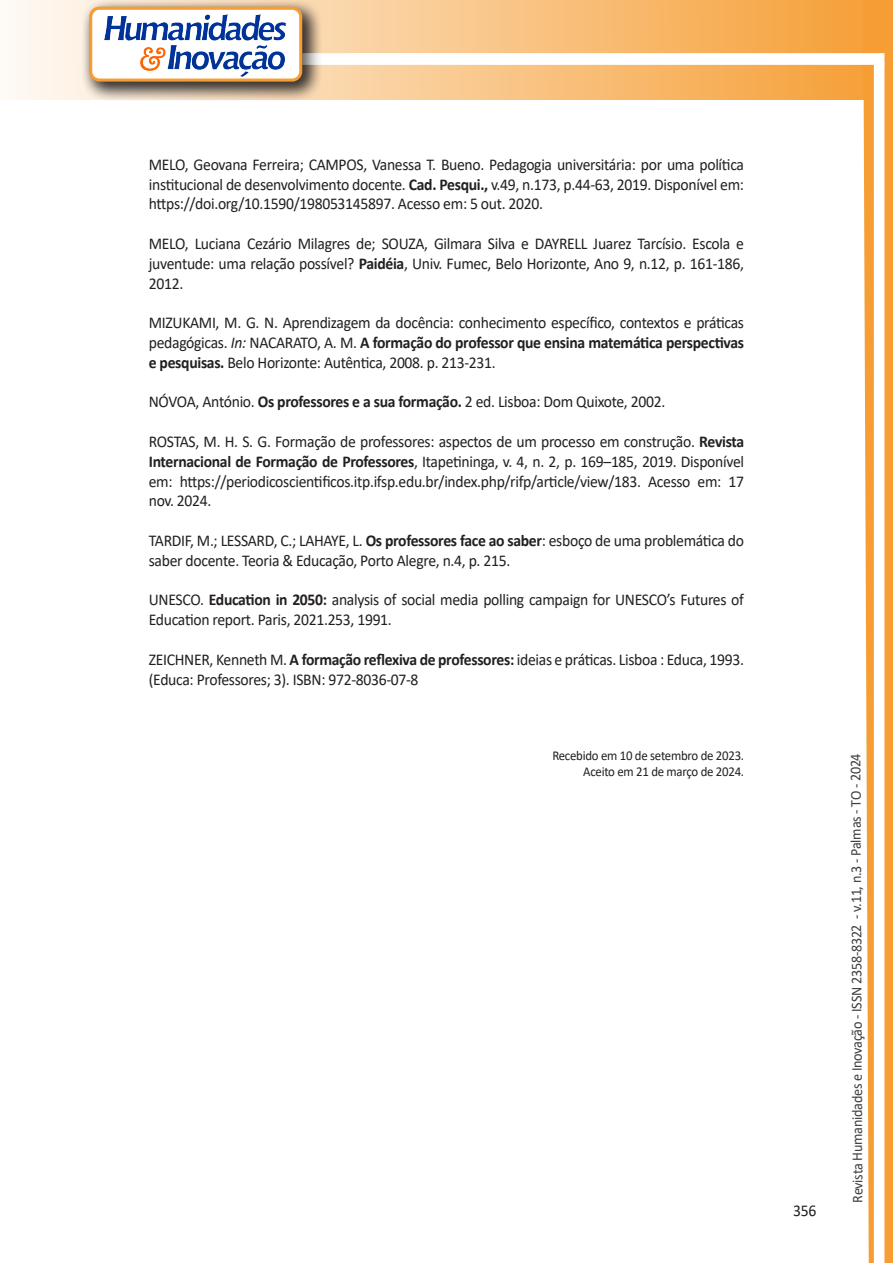
<style>
.page{position:relative;width:893px;height:1263px;background:#fff}
.page>*{position:absolute;margin:0;border:0;box-sizing:border-box;transform-origin:0 0}
.texto{font:16.5px/19.8px "Calibri";letter-spacing:-.02em;color:#231f20;text-align:justify;scale:.95 1}
.t1{font:15px "Calibri";letter-spacing:-.025em;color:#3e3e3f;scale:.95 1}
.texto-2{font:13.5px "Calibri";letter-spacing:-.02em;color:#231f20;scale:.95 1}
.s1{font-weight:700}
.s2{font-style:italic}
</style>
<div class="page">
<svg style="left:5px;top:0;width:858px;height:100px;background:#f9c484"></svg>
<div style="left:302px;top:53px;width:582px;height:12px;background:#fff;border:2px solid #fff"></div>
<svg style="left:863px;top:0;width:30px;height:1263px"></svg>
<div style="left:81px;top:0;width:241px;height:102px;background:#231f20;opacity:.75"></div>
<div style="left:91px;top:8px;width:210px;height:72px;background:#fff;border-radius:9px"></div>
<img style="left:104px;top:14px;width:181px;height:62px">
<div style="left:89px;top:7px;width:213px;height:75px;border:3px solid #f69e34;border-radius:9px"></div>
<p class="texto" style="left:149px;top:154px;width:628px">MELO, Geovana Ferreira; CAMPOS, Vanessa T. Bueno. Pedagogia universitária: por uma política institucional de desenvolvimento docente. <span class="s1">Cad. Pesqui.,</span> v.49, n.173, p.44-63, 2019. Disponível em: https://doi.org/10.1590/198053145897. Acesso em: 5 out. 2020.</p>
<p class="texto" style="left:149px;top:233px;width:628px">MELO, Luciana Cezário Milagres de; SOUZA, Gilmara Silva e DAYRELL Juarez Tarcísio. Escola e juventude: uma relação possível? <span class="s1">Paidéia</span>, Univ. Fumec, Belo Horizonte, Ano 9, n.12, p. 161-186, 2012.</p>
<p class="texto" style="left:149px;top:312px;width:628px">MIZUKAMI, M. G. N. Aprendizagem da docência: conhecimento específico, contextos e práticas pedagógicas. <span class="s2">In:</span> NACARATO, A. M. <span class="s1">A formação do professor que ensina matemática perspectivas e pesquisas.</span> Belo Horizonte: Autêntica, 2008. p. 213-231.</p>
<p class="texto" style="left:149px;top:392px;width:545px">NÓVOA, António. <span class="s1">Os professores e a sua formação.</span> 2 ed. Lisboa: Dom Quixote, 2002.</p>
<p class="texto" style="left:149px;top:431px;width:628px">ROSTAS, M. H. S. G. Formação de professores: aspectos de um processo em construção. <span class="s1">Revista Internacional de Formação de Professores</span>, Itapetininga, v. 4, n. 2, p. 169–185, 2019. Disponível em: https://periodicoscientificos.itp.ifsp.edu.br/index.php/rifp/article/view/183. Acesso em: 17 nov. 2024.</p>
<p class="texto" style="left:149px;top:530px;width:628px">TARDIF, M.; LESSARD, C.; LAHAYE, L. <span class="s1">Os professores face ao saber</span>: esboço de uma problemática do saber docente. Teoria &amp; Educação, Porto Alegre, n.4, p. 215.</p>
<p class="texto" style="left:149px;top:590px;width:628px">UNESCO. <span class="s1">Education in 2050:</span> analysis of social media polling campaign for UNESCO’s Futures of<br>Education report. Paris, 2021.253, 1991.</p>
<p class="texto" style="left:149px;top:649px;width:628px">ZEICHNER, Kenneth M. <span class="s1">A formação reflexiva de professores:</span> ideias e práticas. Lisboa : Educa, 1993. (Educa: Professores; 3). ISBN: 972-8036-07-8</p>
<p class="texto-2" style="left:552px;top:746px;width:203px">Recebido em 10 de setembro de 2023.</p>
<p class="texto-2" style="left:583px;top:762px;width:171px">Aceito em 21 de março de 2024.</p>
<p class="texto" style="left:793px;top:1200px;width:26px">356</p>
<p class="t1" style="left:846px;top:1203px;width:475px;rotate:-90deg">Revista Humanidades e Inovação - ISSN 2358-8322 - v.11, n.3 - Palmas - TO - 2024</p>
</div>
